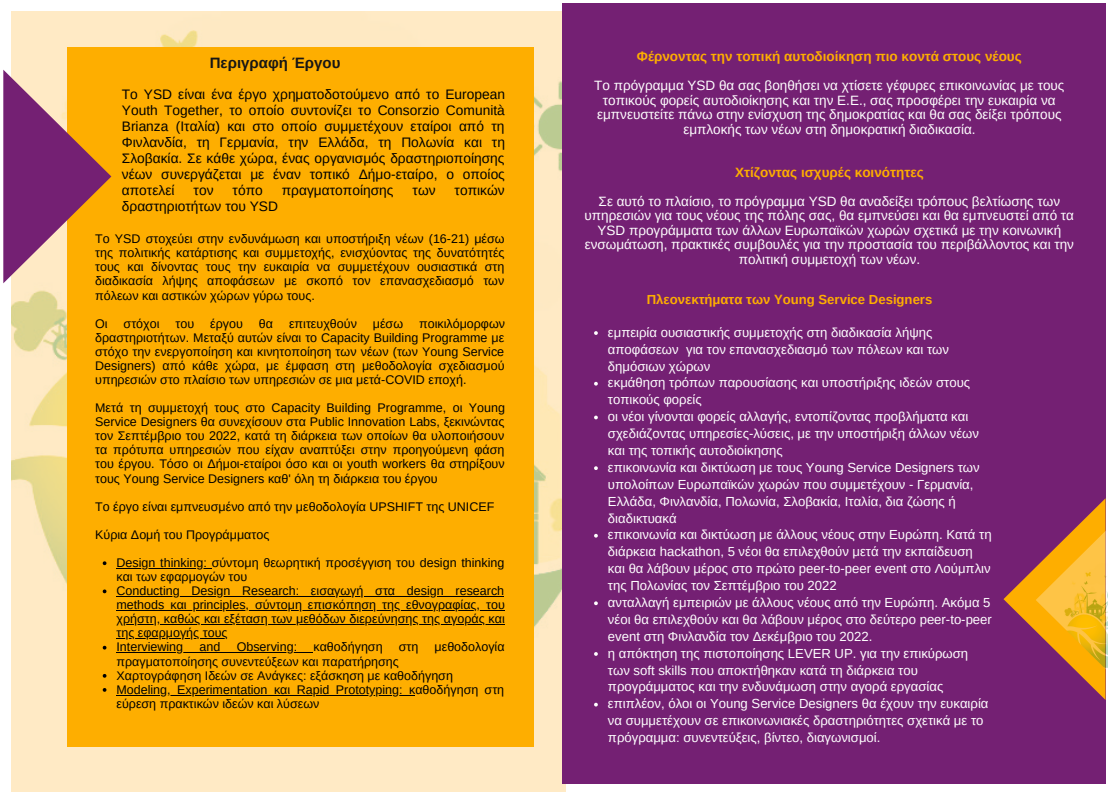
<style>
.page{position:relative;width:1108px;height:803px;background:#fff}
.page>*{position:absolute;margin:0;border:0;box-sizing:border-box;transform-origin:0 0}
.t1{font:700 15px "Arimo";color:#171615}
.t2{font:13.75px/16px "Arimo";color:#000;text-align:justify}
.t3{font:13.5px/14.5px "Arimo";color:#fff;text-align:center}
.t4{font:700 13.5px "Arimo";color:#feae00}
.t5{font:13.12px/16.9px "Arimo";color:#fff}
.t6{font:700 13.12px "Arimo";color:#feae00}
.t7{font:12.5px/14.1px "Arimo";color:#000;text-align:justify}
</style>
<div class="page">
<img style="left:12px;top:12px;width:553px;height:779px">
<div style="left:67px;top:47px;width:466px;height:699px;background:#feae00"></div>
<svg style="left:3px;top:70px;width:108px;height:213px"></svg>
<div style="left:562px;top:3px;width:543px;height:780px;background:#742073"></div>
<svg style="left:1003px;top:499px;width:102px;height:201px"></svg>
<img style="left:1035px;top:505px;width:72px;height:189px">
<svg style="left:103px;top:561px;width:3px;height:4px"></svg>
<hr style="left:116px;top:568px;width:96px;height:1px;background:#000">
<svg style="left:103px;top:589px;width:3px;height:4px"></svg>
<hr style="left:116px;top:596px;width:388px;height:1px;background:#000">
<hr style="left:116px;top:610px;width:388px;height:1px;background:#000">
<hr style="left:116px;top:624px;width:388px;height:1px;background:#000">
<hr style="left:116px;top:638px;width:111px;height:1px;background:#000">
<hr style="left:116px;top:652px;width:197px;height:1px;background:#000">
<hr style="left:116px;top:694px;width:299px;height:1px;background:#000">
<svg style="left:594px;top:331px;width:3px;height:4px"></svg>
<svg style="left:594px;top:466px;width:3px;height:4px"></svg>
<svg style="left:594px;top:601px;width:3px;height:4px"></svg>
<p class="t1" style="left:210px;top:55px;width:132px">Περιγραφή Έργου</p>
<p class="t2" style="left:122px;top:86px;width:384px">Το YSD είναι ένα έργο χρηματοδοτούμενο από το European Youth Together, το οποίο συντονίζει το Consorzio Comunità Brianza (Ιταλία) και στο οποίο συμμετέχουν εταίροι από τη Φινλανδία, τη Γερμανία, την Ελλάδα, τη Πολωνία και τη Σλοβακία. Σε κάθε χώρα, ένας οργανισμός δραστηριοποίησης νέων συνεργάζεται με έναν τοπικό Δήμο-εταίρο, ο οποίος αποτελεί</p>
<p class="t2" style="left:193px;top:182px;width:21px">τον</p>
<p class="t2" style="left:232px;top:182px;width:32px">τόπο</p>
<p class="t2" style="left:282px;top:182px;width:113px">πραγματοποίησης</p>
<p class="t2" style="left:412px;top:182px;width:25px">των</p>
<p class="t2" style="left:454px;top:182px;width:52px">τοπικών</p>
<p class="t2" style="left:122px;top:198px;width:158px">δραστηριοτήτων του YSD</p>
<p class="t7" style="left:95px;top:232px;width:411px">Το YSD στοχεύει στην ενδυνάμωση και υποστήριξη νέων (16-21) μέσω της πολιτικής κατάρτισης και συμμετοχής, ενισχύοντας της δυνατότητές τους και δίνοντας τους την ευκαιρία να συμμετέχουν ουσιαστικά στη διαδικασία λήψης αποφάσεων με σκοπό τον επανασχεδιασμό των πόλεων και αστικών χώρων γύρω τους.</p>
<p class="t7" style="left:95px;top:316px;width:14px">Οι</p>
<p class="t7" style="left:124px;top:316px;width:37px">στόχοι</p>
<p class="t7" style="left:175px;top:316px;width:20px">του</p>
<p class="t7" style="left:210px;top:316px;width:34px">έργου</p>
<p class="t7" style="left:259px;top:316px;width:16px">θα</p>
<p class="t7" style="left:289px;top:316px;width:69px">επιτευχθούν</p>
<p class="t7" style="left:373px;top:316px;width:32px">μέσω</p>
<p class="t7" style="left:95px;top:316px;width:411px;text-indent:324px">ποικιλόμορφων δραστηριοτήτων. Μεταξύ αυτών είναι το Capacity Building Programme με στόχο την ενεργοποίηση και κινητοποίηση των νέων (των Young Service Designers) από κάθε χώρα, με έμφαση στη μεθοδολογία σχεδιασμού υπηρεσιών στο πλαίσιο των υπηρεσιών σε μια μετά-COVID εποχή.</p>
<p class="t7" style="left:95px;top:401px;width:411px">Μετά τη συμμετοχή τους στο Capacity Building Programme, οι Young Service Designers θα συνεχίσουν στα Public Innovation Labs, ξεκινώντας τον Σεπτέμβριο του 2022, κατά τη διάρκεια των οποίων θα υλοποιήσουν τα πρότυπα υπηρεσιών που είχαν αναπτύξει στην προηγούμενη φάση του έργου. Τόσο οι Δήμοι-εταίροι όσο και οι youth workers θα στηρίξουν τους Young Service Designers καθ' όλη τη διάρκεια του έργου</p>
<p class="t7" style="left:95px;top:499px;width:400px">Το έργο είναι εμπνευσμένο από την μεθοδολογία UPSHIFT της UNICEF</p>
<p class="t7" style="left:95px;top:527px;width:176px">Κύρια Δομή του Προγράμματος</p>
<p class="t7" style="left:116px;top:555px;width:389px">Design thinking: σύντομη θεωρητική προσέγγιση του design thinking και των εφαρμογών του</p>
<p class="t7" style="left:116px;top:583px;width:390px">Conducting Design Research: εισαγωγή στα design research methods και principles, σύντομη επισκόπηση της εθνογραφίας, του χρήστη, καθώς και εξέταση των μεθόδων διερεύνησης της αγοράς και της εφαρμογής τους</p>
<p class="t7" style="left:116px;top:640px;width:68px">Interviewing</p>
<p class="t7" style="left:199px;top:640px;width:22px">and</p>
<p class="t7" style="left:237px;top:640px;width:62px">Observing:</p>
<p class="t7" style="left:313px;top:640px;width:71px">καθοδήγηση</p>
<p class="t7" style="left:399px;top:640px;width:21px">στη</p>
<p class="t7" style="left:434px;top:640px;width:72px">μεθοδολογία</p>
<p class="t7" style="left:116px;top:654px;width:284px">πραγματοποίησης συνεντεύξεων και παρατήρησης</p>
<p class="t7" style="left:116px;top:668px;width:338px">Χαρτογράφηση Ιδεών σε Ανάγκες: εξάσκηση με καθοδήγηση</p>
<p class="t7" style="left:116px;top:682px;width:389px">Modeling, Experimentation και Rapid Prototyping: καθοδήγηση στη εύρεση πρακτικών ιδεών και λύσεων</p>
<p class="t4" style="left:636px;top:49px;width:386px">Φέρνοντας την τοπική αυτοδιοίκηση πιο κοντά στους νέους</p>
<p class="t3" style="left:594px;top:78px;width:471px">Το πρόγραμμα YSD θα σας βοηθήσει να χτίσετε γέφυρες επικοινωνίας με τους τοπικούς φορείς αυτοδιοίκησης και την Ε.Ε., σας προσφέρει την ευκαιρία να εμπνευστείτε πάνω στην ενίσχυση της δημοκρατίας και θα σας δείξει τρόπους εμπλοκής των νέων στη δημοκρατική διαδικασία.</p>
<p class="t4" style="left:735px;top:165px;width:190px">Χτίζοντας ισχυρές κοινότητες</p>
<p class="t3" style="left:584px;top:194px;width:491px">Σε αυτό το πλαίσιο, το πρόγραμμα YSD θα αναδείξει τρόπους βελτίωσης των υπηρεσιών για τους νέους της πόλης σας, θα εμπνεύσει και θα εμπνευστεί από τα YSD προγράμματα των άλλων Ευρωπαϊκών χωρών σχετικά με την κοινωνική ενσωμάτωση, πρακτικές συμβουλές για την προστασία του περιβάλλοντος και την πολιτική συμμετοχή των νέων.</p>
<p class="t6" style="left:646px;top:292px;width:287px">Πλεονεκτήματα των Young Service Designers</p>
<p class="t5" style="left:608px;top:324px;width:342px">εμπειρία ουσιαστικής συμμετοχής στη διαδικασία λήψης αποφάσεων για τον επανασχεδιασμό των πόλεων και των δημόσιων χώρων</p>
<p class="t5" style="left:608px;top:374px;width:363px">εκμάθηση τρόπων παρουσίασης και υποστήριξης ιδεών στους τοπικούς φορείς</p>
<p class="t5" style="left:608px;top:408px;width:372px">οι νέοι γίνονται φορείς αλλαγής, εντοπίζοντας προβλήματα και σχεδιάζοντας υπηρεσίες-λύσεις, με την υποστήριξη άλλων νέων και της τοπικής αυτοδιοίκησης</p>
<p class="t5" style="left:608px;top:459px;width:373px">επικοινωνία και δικτύωση με τους Young Service Designers των υπολοίπων Ευρωπαϊκών χωρών που συμμετέχουν - Γερμανία, Ελλάδα, Φινλανδία, Πολωνία, Σλοβακία, Ιταλία, δια ζώσης ή διαδικτυακά</p>
<p class="t5" style="left:608px;top:526px;width:385px">επικοινωνία και δικτύωση με άλλους νέους στην Ευρώπη. Κατά τη διάρκεια hackathon, 5 νέοι θα επιλεχθούν μετά την εκπαίδευση και θα λάβουν μέρος στο πρώτο peer-to-peer event στο Λούμπλιν της Πολωνίας τον Σεπτέμβριο του 2022</p>
<p class="t5" style="left:608px;top:594px;width:385px;text-align:justify">ανταλλαγή εμπειριών με άλλους νέους από την Ευρώπη. Ακόμα 5 νέοι θα επιλεχθούν και θα λάβουν μέρος στο δεύτερο peer-to-peer event στη Φινλανδία τον Δεκέμβριο του 2022.</p>
<p class="t5" style="left:608px;top:644px;width:362px">η απόκτηση της πιστοποίησης LEVER UP. για την επικύρωση των soft skills που αποκτήθηκαν κατά τη διάρκεια του προγράμματος και την ενδυνάμωση στην αγορά εργασίας</p>
<p class="t5" style="left:608px;top:695px;width:382px">επιπλέον, όλοι οι Young Service Designers θα έχουν την ευκαιρία να συμμετέχουν σε επικοινωνιακές δραστηριότητες σχετικά με το πρόγραμμα: συνεντεύξεις, βίντεο, διαγωνισμοί.</p>
</div>
